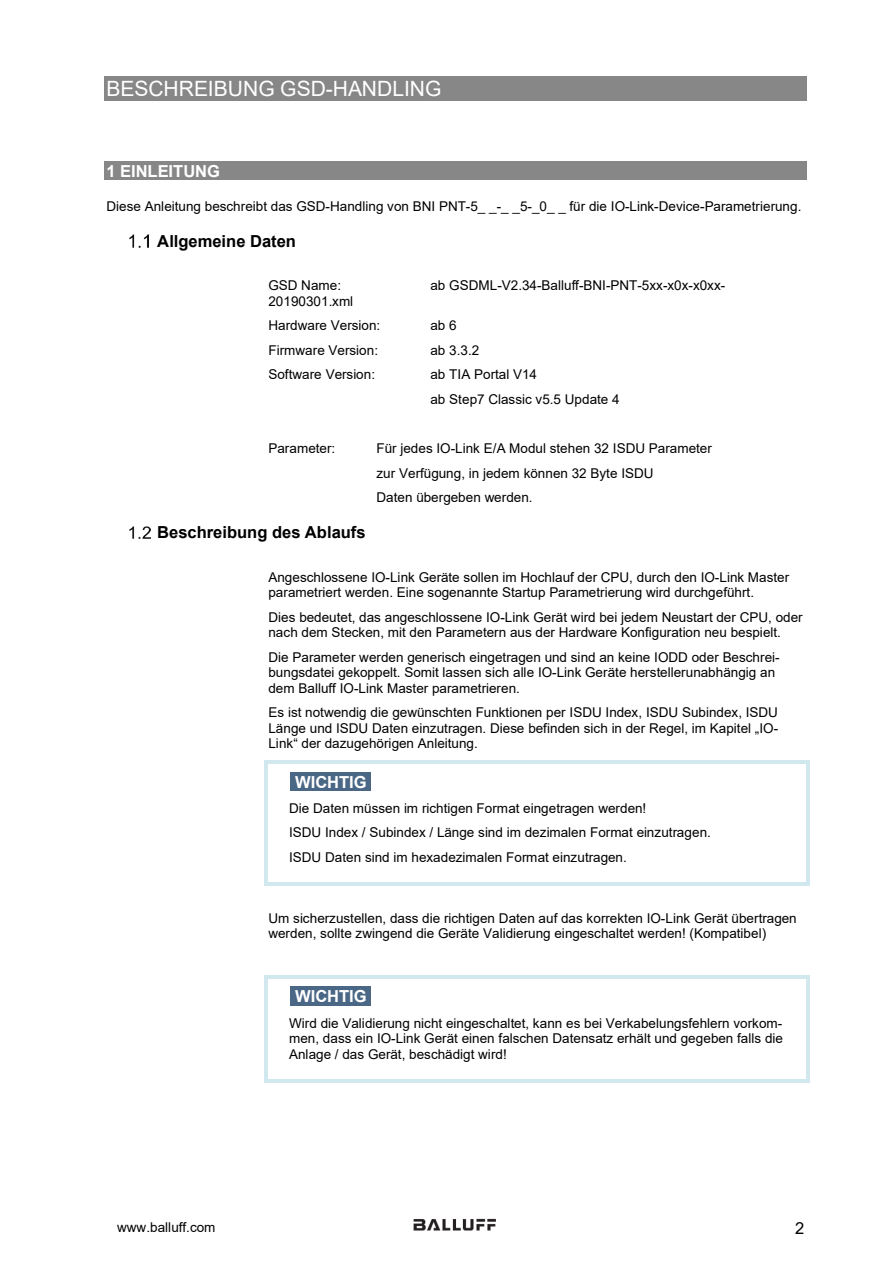
<style>
.page{position:relative;width:893px;height:1263px;background:#fff}
.page>*{position:absolute;margin:0;border:0;box-sizing:border-box;transform-origin:0 0}
.t1{font:21px "Arial";color:#fff}
.t2{font:700 16.5px "Arial";color:#000}
.t3{font:700 16.5px "Arial";letter-spacing:-.005em;color:#fff}
.t4{font:16.5px "Arial";color:#000}
.t5{font:13.5px/15.5px "Arial";letter-spacing:.005em;color:#000}
</style>
<div class="page">
<div style="left:104px;top:76px;width:702px;height:25px;background:#878787"></div>
<img style="left:414px;top:1219px;width:82px;height:12px">
<div style="left:104px;top:161px;width:702px;height:19px;background:#878787"></div>
<img style="left:129px;top:235px;width:19px;height:13px">
<img style="left:129px;top:526px;width:21px;height:13px">
<div style="left:291px;top:772px;width:80px;height:19px;background:#4a6785"></div>
<svg style="left:264px;top:760px;width:3px;height:12px"></svg>
<hr style="left:267px;top:760px;width:539px;height:3px;background:#d2e8ef">
<hr style="left:806px;top:760px;width:4px;height:12px;background:#d2e8ef">
<hr style="left:264px;top:772px;width:3px;height:111px;background:#d2e8ef">
<hr style="left:267px;top:883px;width:539px;height:3px;background:#d2e8ef">
<hr style="left:806px;top:772px;width:4px;height:111px;background:#d2e8ef">
<svg style="left:806px;top:883px;width:4px;height:3px"></svg>
<div style="left:291px;top:987px;width:80px;height:19px;background:#4a6785"></div>
<svg style="left:264px;top:975px;width:3px;height:12px"></svg>
<hr style="left:267px;top:975px;width:539px;height:3px;background:#d2e8ef">
<hr style="left:806px;top:975px;width:4px;height:12px;background:#d2e8ef">
<hr style="left:264px;top:987px;width:3px;height:92px;background:#d2e8ef">
<hr style="left:267px;top:1079px;width:539px;height:3px;background:#d2e8ef">
<hr style="left:806px;top:987px;width:4px;height:92px;background:#d2e8ef">
<svg style="left:806px;top:1079px;width:4px;height:3px"></svg>
<h1 class="t1" style="left:106px;top:74px;width:337px">BESCHREIBUNG GSD-HANDLING</h1>
<h1 class="t3" style="left:106px;top:159px;width:115px">1 EINLEITUNG</h1>
<p class="t5" style="left:106px;top:198px;width:697px">Diese Anleitung beschreibt das GSD-Handling von BNI PNT-5_ _-_ _5-_0_ _ für die IO-Link-Device-Parametrierung.</p>
<h2 class="t2" style="left:157px;top:230px;width:140px">Allgemeine Daten</h2>
<p class="t5" style="left:268px;top:278px;width:74px">GSD Name:</p>
<p class="t5" style="left:430px;top:278px;width:297px">ab GSDML-V2.34-Balluff-BNI-PNT-5xx-x0x-x0xx-</p>
<p class="t5" style="left:268px;top:293px;width:86px">20190301.xml</p>
<p class="t5" style="left:268px;top:318px;width:113px">Hardware Version:</p>
<p class="t5" style="left:430px;top:318px;width:28px">ab 6</p>
<p class="t5" style="left:268px;top:342px;width:111px">Firmware Version:</p>
<p class="t5" style="left:430px;top:342px;width:50px">ab 3.3.2</p>
<p class="t5" style="left:268px;top:367px;width:108px">Software Version:</p>
<p class="t5" style="left:430px;top:367px;width:108px">ab TIA Portal V14</p>
<p class="t5" style="left:430px;top:391px;width:191px">ab Step7 Classic v5.5 Update 4</p>
<p class="t5" style="left:268px;top:441px;width:68px">Parameter:</p>
<p class="t5" style="left:376px;top:441px;width:337px">Für jedes IO-Link E/A Modul stehen 32 ISDU Parameter</p>
<p class="t5" style="left:376px;top:465px;width:279px">zur Verfügung, in jedem können 32 Byte ISDU</p>
<p class="t5" style="left:376px;top:489px;width:158px">Daten übergeben werden.</p>
<h2 class="t2" style="left:157px;top:521px;width:210px">Beschreibung des Ablaufs</h2>
<p class="t5" style="left:268px;top:569px;width:522px">Angeschlossene IO-Link Geräte sollen im Hochlauf der CPU, durch den IO-Link Master parametriert werden. Eine sogenannte Startup Parametrierung wird durchgeführt.</p>
<p class="t5" style="left:268px;top:609px;width:536px">Dies bedeutet, das angeschlossene IO-Link Gerät wird bei jedem Neustart der CPU, oder nach dem Stecken, mit den Parametern aus der Hardware Konfiguration neu bespielt.</p>
<p class="t5" style="left:268px;top:649px;width:513px">Die Parameter werden generisch eingetragen und sind an keine IODD oder Beschrei&shy;bungsdatei gekoppelt. Somit lassen sich alle IO-Link Geräte herstellerunabhängig an dem Balluff IO-Link Master parametrieren.</p>
<p class="t5" style="left:268px;top:705px;width:511px;text-align:justify">Es ist notwendig die gewünschten Funktionen per ISDU Index, ISDU Subindex, ISDU Länge und ISDU Daten einzutragen. Diese befinden sich in der Regel, im Kapitel „IO-Link“ der dazugehörigen Anleitung.</p>
<p class="t3" style="left:295px;top:770px;width:73px">WICHTIG</p>
<p class="t5" style="left:289px;top:800px;width:359px">Die Daten müssen im richtigen Format eingetragen werden!</p>
<p class="t5" style="left:289px;top:825px;width:423px">ISDU Index / Subindex / Länge sind im dezimalen Format einzutragen.</p>
<p class="t5" style="left:289px;top:849px;width:339px">ISDU Daten sind im hexadezimalen Format einzutragen.</p>
<p class="t5" style="left:268px;top:910px;width:530px">Um sicherzustellen, dass die richtigen Daten auf das korrekten IO-Link Gerät übertragen werden, sollte zwingend die Geräte Validierung eingeschaltet werden! (Kompatibel)</p>
<p class="t3" style="left:295px;top:985px;width:73px">WICHTIG</p>
<p class="t5" style="left:289px;top:1015px;width:495px;text-align:justify">Wird die Validierung nicht eingeschaltet, kann es bei Verkabelungsfehlern vorkom&shy;men, dass ein IO-Link Gerät einen falschen Datensatz erhält und gegeben falls die Anlage / das Gerät, beschädigt wird!</p>
<p class="t5" style="left:117px;top:1219px;width:100px">www.balluff.com</p>
<p class="t4" style="left:795px;top:1217px;width:11px">2</p>
</div>
